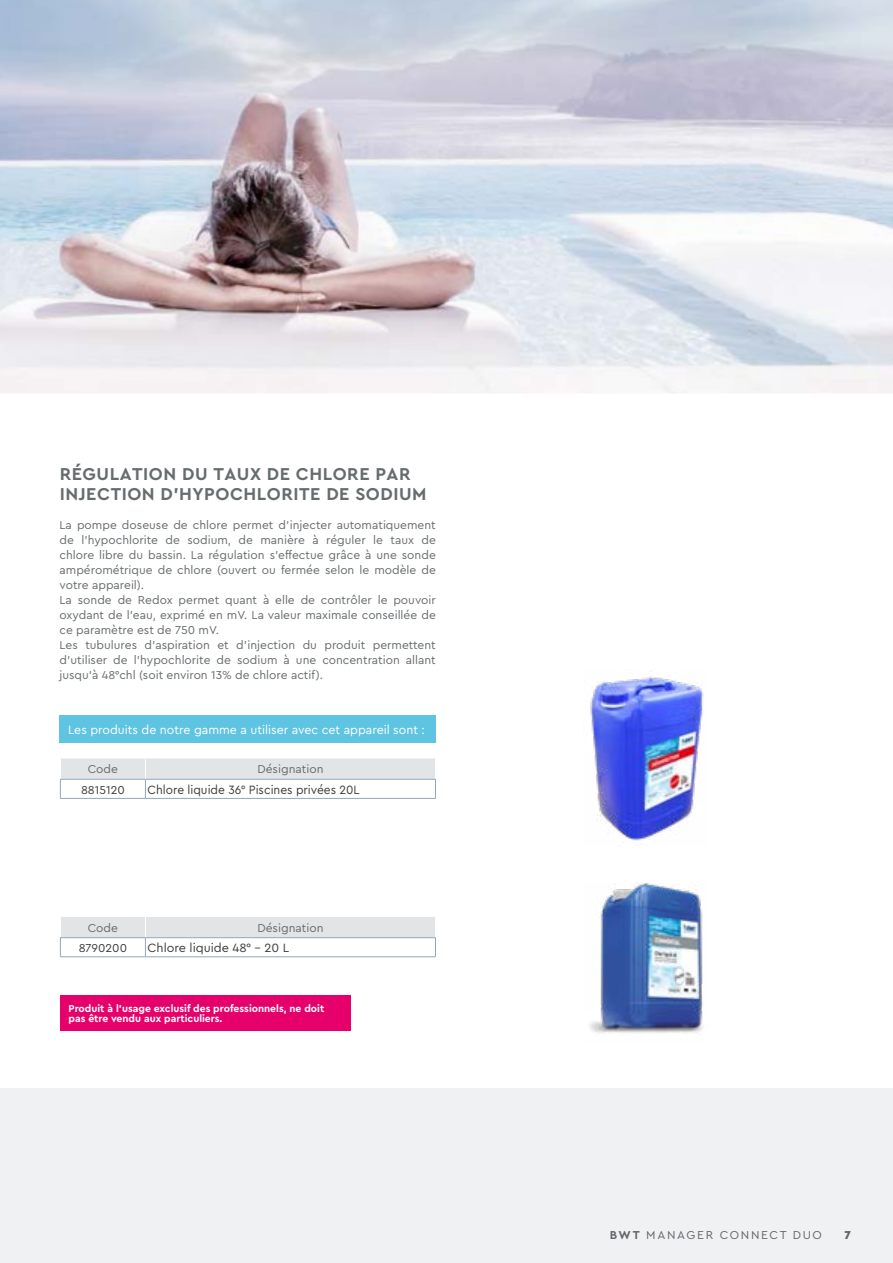
<style>
.page{position:relative;width:893px;height:1263px;background:#fff}
.page>*{position:absolute;margin:0;border:0;box-sizing:border-box;transform-origin:0 0}
.t1{font:700 18px/19.5px "Cera PRO";letter-spacing:.03em;color:#676c6e}
.t2{font:12.6px "Cera PRO";color:#fff}
.t3{font:12.6px "Cera PRO";color:#3c3c3b;scale:.95 1}
.t4{font:12.6px "Cera PRO";color:#3c3c3b}
.t5{font:12px/15px "Cera PRO";color:#676c6e}
.t6{font:12px "Cera PRO";letter-spacing:.14em;color:#676c6e}
.t7{font:12px "Cera PRO";color:#3c3c3b}
.t8{font:900 12px "Cera PRO";color:#676c6e}
.t9{font:700 10.5px/10.5px "Cera PRO";color:#fff}
.s1{font-weight:700}
</style>
<div class="page">
<hr style="left:60px;top:798px;width:85px;height:1px;background:#91a7bd">
<hr style="left:145px;top:798px;width:291px;height:1px;background:#91a7bd">
<svg style="left:60px;top:758px;width:376px;height:40px"></svg>
<svg style="left:60px;top:917px;width:376px;height:40px"></svg>
<div style="left:60px;top:716px;width:376px;height:27px;background:#5fc4e1"></div>
<img style="left:590px;top:676px;width:114px;height:165px">
<img style="left:590px;top:883px;width:113px;height:150px">
<img style="left:0;top:0;width:893px;height:393px">
<div style="left:0;top:1089px;width:893px;height:174px;background:#f0f1f2"></div>
<div style="left:60px;top:994px;width:291px;height:36px;background:#e6006c"></div>
<h1 class="t1" style="left:60px;top:463px;width:368px">RÉGULATION DU TAUX DE CHLORE PAR<br>INJECTION D’HYPOCHLORITE DE SODIUM</h1>
<p class="t5" style="left:60px;top:517px;width:378px">La pompe doseuse de chlore permet d’injecter automatiquement de l’hypochlorite de sodium, de manière à réguler le taux de chlore libre du bassin. La régulation s’effectue grâce à une sonde ampérométrique de chlore (ouvert ou fermée selon le modèle de votre appareil).<br>La sonde de Redox permet quant à elle de contrôler le pouvoir oxydant de l’eau, exprimé en mV. La valeur maximale conseillée de ce paramètre est de 750 mV.<br>Les tubulures d’aspiration et d’injection du produit permettent d’utiliser de l’hypochlorite de sodium à une concentration allant jusqu’à 48°chl (soit environ 13% de chlore actif).</p>
<p class="t2" style="left:68px;top:722px;width:358px">Les produits de notre gamme a utiliser avec cet appareil sont :</p>
<p class="t5" style="left:88px;top:761px;width:32px">Code</p>
<p class="t5" style="left:257px;top:761px;width:67px">Désignation</p>
<p class="t7" style="left:81px;top:782px;width:45px">8815120</p>
<p class="t3" style="left:148px;top:781px;width:225px">Chlore liquide 36° Piscines privées 20L</p>
<p class="t5" style="left:88px;top:920px;width:32px">Code</p>
<p class="t5" style="left:257px;top:920px;width:67px">Désignation</p>
<p class="t7" style="left:79px;top:940px;width:50px">8790200</p>
<p class="t4" style="left:148px;top:940px;width:143px">Chlore liquide 48° - 20 L</p>
<p class="t9" style="left:69px;top:1002px;width:257px">Produit à l’usage exclusif des professionnels, ne doit pas être vendu aux particuliers.</p>
<p class="t6" style="left:610px;top:1227px;width:214px"><span class="s1">BWT</span> MANAGER CONNECT DUO</p>
<p class="t8" style="left:844px;top:1227px;width:8px">7</p>
</div>
